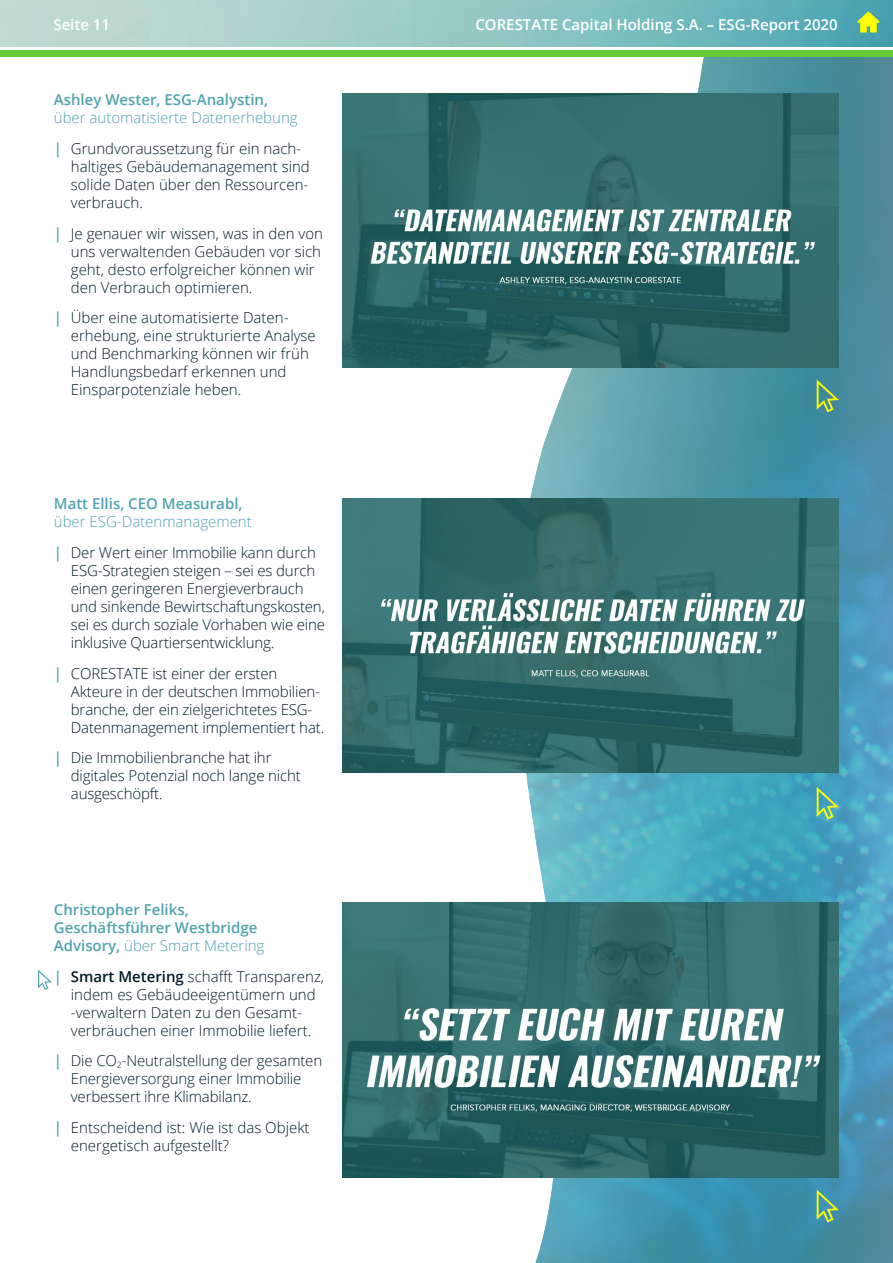
<style>
.page{position:relative;width:893px;height:1263px;background:#fff}
.page>*{position:absolute;margin:0;border:0;box-sizing:border-box;transform-origin:0 0}
.t1{font:300 15px/18px "Open Sans";color:#001c26}
.t2{font:600 15px/18px "Open Sans";color:#51a3af}
.t3{font:300 15px/30.8px "Open Sans";color:#51a3af}
.t4{font:600 15px "Open Sans";color:#fff}
.s1{font-weight:600}
.s2{color:#001c26}
.s3{font-weight:600;color:#51a3af}
.s4{color:#51a3af}
.s5{font-weight:300}
</style>
<div class="page">
<img style="left:0;top:0;width:893px;height:46px">
<svg style="left:857px;top:12px;width:22px;height:21px"></svg>
<img style="left:513px;top:57px;width:380px;height:1206px">
<img style="left:343px;top:94px;width:496px;height:274px">
<img style="left:343px;top:498px;width:496px;height:274px">
<img style="left:343px;top:903px;width:496px;height:274px">
<svg style="left:817px;top:379px;width:22px;height:33px"></svg>
<svg style="left:817px;top:787px;width:22px;height:32px"></svg>
<svg style="left:817px;top:1189px;width:22px;height:33px"></svg>
<svg style="left:38px;top:969px;width:14px;height:21px"></svg>
<div style="left:0;top:50px;width:893px;height:7px;background:#65cc37"></div>
<p class="t4" style="left:53px;top:14px;width:58px">Seite 11</p>
<p class="t4" style="left:475px;top:14px;width:364px">CORESTATE Capital Holding S.A. – ESG-Report 2020</p>
<p class="t2" style="left:54px;top:90px;width:216px">Ashley Wester, ESG-Analystin,</p>
<p class="t3" style="left:54px;top:102px;width:249px">über automatisierte Datenerhebung <span class="s1">|</span> <span class="s2">Grundvoraussetzung für ein nach-</span></p>
<p class="t1" style="left:71px;top:157px;width:241px;text-align:justify">haltiges Gebäudemanagement sind solide Daten über den Ressourcen&shy;verbrauch.</p>
<p class="t1" style="left:71px;top:224px;width:254px;text-indent:-17px"><span class="s3">|</span> Je genauer wir wissen, was in den von uns verwaltenden Gebäuden vor sich geht, desto erfolgreicher können wir den Verbrauch optimieren.</p>
<p class="t1" style="left:71px;top:308px;width:246px;text-indent:-17px"><span class="s3">|</span> Über eine automatisierte Daten&shy;erhebung, eine strukturierte Analyse und Benchmarking können wir früh<br>Handlungsbedarf erkennen und<br>Einsparpotenziale heben.</p>
<p class="t2" style="left:54px;top:494px;width:190px">Matt Ellis, CEO Measurabl,</p>
<p class="t1" style="left:54px;top:506px;width:263px;line-height:30.8px"><span class="s4">über ESG-Datenmanagement<br></span><span class="s3">|</span> Der Wert einer Immobilie kann durch</p>
<p class="t1" style="left:71px;top:561px;width:256px">ESG-Strategien steigen – sei es durch einen geringeren Energieverbrauch und sinkende Bewirtschaftungskosten, sei es durch soziale Vorhaben wie eine inklusive Quartiersentwicklung.</p>
<p class="t1" style="left:71px;top:664px;width:255px;text-indent:-17px"><span class="s3">|</span> CORESTATE ist einer der ersten Akteure in der deutschen Immobilien&shy;branche, der ein zielgerichtetes ESG-Datenmanagement implementiert hat.</p>
<p class="t1" style="left:71px;top:748px;width:231px;text-indent:-17px"><span class="s3">|</span> Die Immobilienbranche hat ihr digitales Potenzial noch lange nicht ausgeschöpft.</p>
<p class="t2" style="left:54px;top:900px;width:212px">Christopher Feliks,<br>Geschäftsführer Westbridge<br>Advisory, <span class="s5">über Smart Metering</span></p>
<p class="t1" style="left:54px;top:967px;width:272px;text-align:center"><span class="s3">|</span> <span class="s1">Smart Metering</span> schafft Transparenz, indem es Gebäudeeigentümern und -verwaltern Daten zu den Gesamt&shy;verbräuchen einer Immobilie liefert.</p>
<p class="t1" style="left:71px;top:1051px;width:253px;text-indent:-17px"><span class="s3">|</span> Die CO<sub>2</sub>-Neutralstellung der gesamten<br>Energieversorgung einer Immobilie verbessert ihre Klimabilanz.</p>
<p class="t1" style="left:71px;top:1118px;width:240px;text-indent:-17px"><span class="s3">|</span> Entscheidend ist: Wie ist das Objekt energetisch aufgestellt?</p>
</div>
